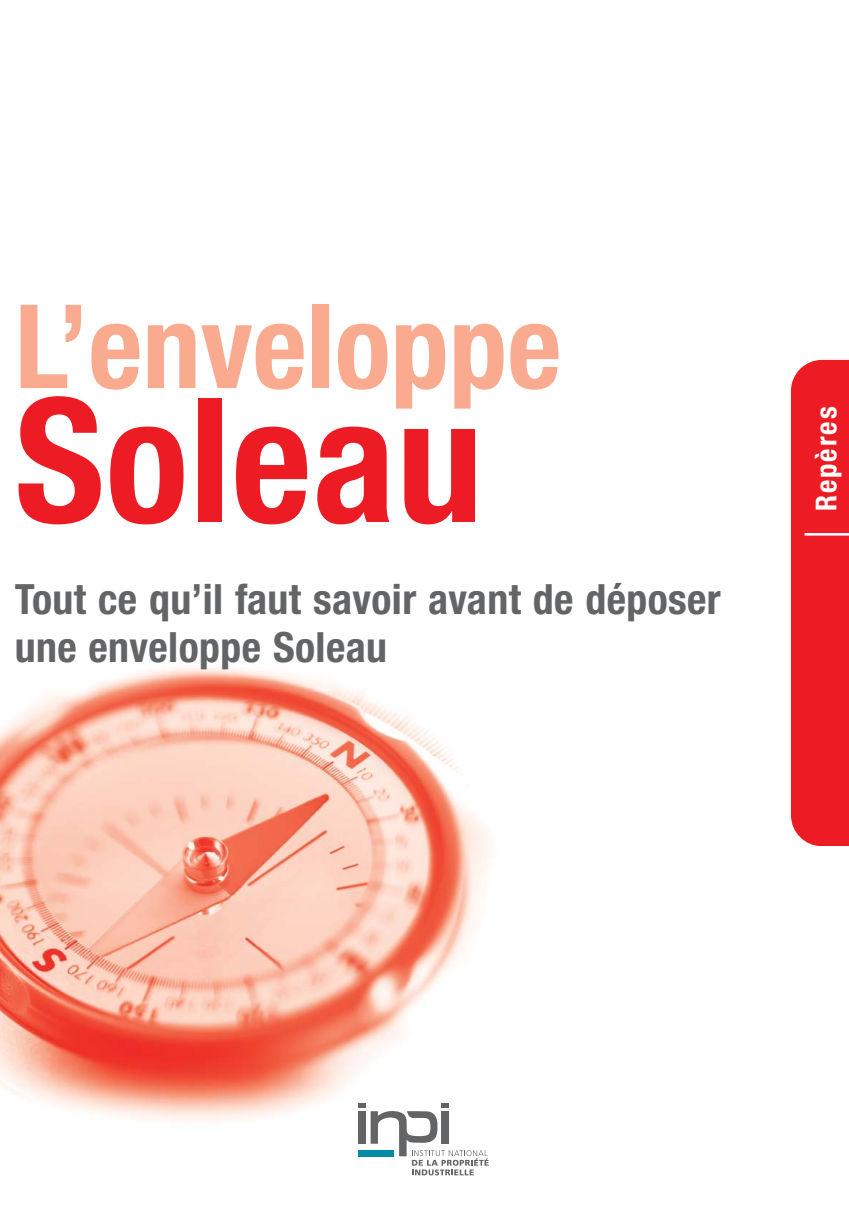
<style>
.page{position:relative;width:849px;height:1205px;background:#fff}
.page>*{position:absolute;margin:0;border:0;box-sizing:border-box;transform-origin:0 0}
.t1{font:700 condensed 172.8px "Helvetica Neue";letter-spacing:.005em;color:#ed1c24}
.t2{font:700 condensed 116.7px "Helvetica Neue";color:#f9aa8f}
.t3{font:700 condensed 41.7px/47.5px "Helvetica Neue";letter-spacing:.01em;color:#636466}
.t4{font:700 condensed 28.8px "Helvetica Neue";letter-spacing:.07em;color:#fff}
</style>
<div class="page">
<img style="left:0;top:668px;width:489px;height:498px">
<div style="left:791px;top:360px;width:57px;height:486px;background:#ed1c24"></div>
<hr style="left:804px;top:533px;width:44px;height:3px;background:#fff">
<svg style="left:358px;top:1104px;width:130px;height:71px"></svg>
<div style="left:441px;top:1111px;width:8px;height:33px;background:#636466"></div>
<div style="left:358px;top:1150px;width:35px;height:6px;background:#008ca8"></div>
<h2 class="t2" style="left:15px;top:305px;width:548px">L’enveloppe</h2>
<h1 class="t1" style="left:15px;top:399px;width:469px">Soleau</h1>
<p class="t3" style="left:15px;top:579px;width:707px">Tout ce qu’il faut savoir avant de déposer une enveloppe Soleau</p>
<p class="t4" style="left:815px;top:511px;width:106px;rotate:-90deg">Repères</p>
</div>
